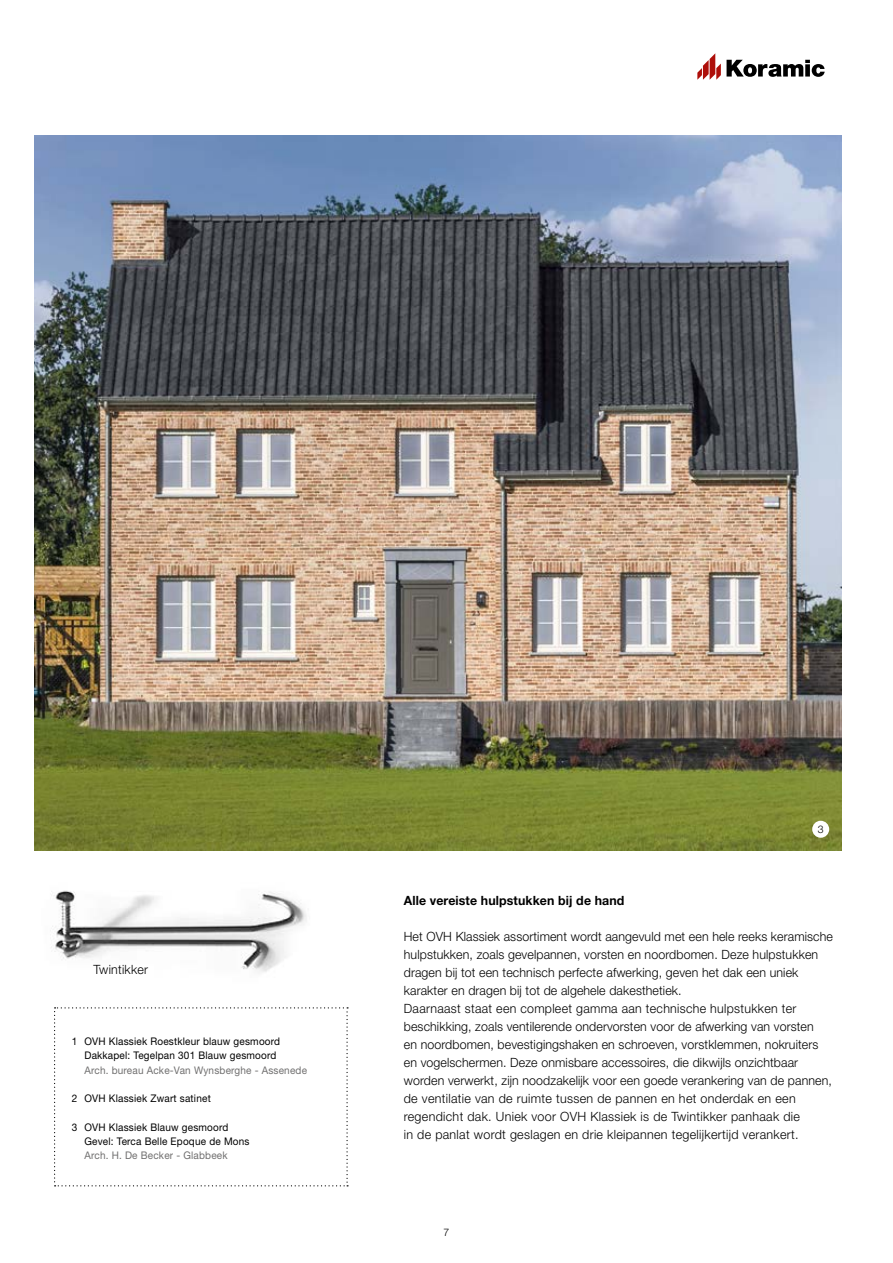
<style>
.page{position:relative;width:893px;height:1263px;background:#fff}
.page>*{position:absolute;margin:0;border:0;box-sizing:border-box;transform-origin:0 0}
.t1{font:300 12.75px/18px "Helvetica Neue LT Std";letter-spacing:.01em;color:#000}
.t2{font:700 12.75px "Helvetica Neue LT Std";letter-spacing:.01em;color:#000}
.t3{font:10.5px/14.2px "Helvetica Neue LT Std";letter-spacing:.02em;color:#000;scale:.95 1}
.t4{font:10.5px "Helvetica Neue LT Std";letter-spacing:.02em;color:#706f6f;scale:.95 1}
.t5{font:300 10.5px "Helvetica Neue LT Std";color:#000}
</style>
<div class="page">
<img style="left:34px;top:135px;width:808px;height:715px">
<svg style="left:54px;top:1007px;width:294px;height:179px"></svg>
<svg style="left:697px;top:53px;width:128px;height:27px"></svg>
<div style="left:812px;top:821px;width:17px;height:17px;background:#fff;border-radius:50%"></div>
<img style="left:50px;top:890px;width:257px;height:82px">
<p class="t1" style="left:94px;top:961px;width:56px">Twintikker</p>
<p class="t3" style="left:84px;top:1034px;width:207px;text-indent:-13px">1 OVH Klassiek Roestkleur blauw gesmoord<br>Dakkapel: Tegelpan 301 Blauw gesmoord</p>
<p class="t4" style="left:84px;top:1064px;width:236px">Arch. bureau Acke-Van Wynsberghe - Assenede</p>
<p class="t3" style="left:72px;top:1091px;width:148px">2 OVH Klassiek Zwart satinet</p>
<p class="t3" style="left:84px;top:1120px;width:175px;text-indent:-13px">3 OVH Klassiek Blauw gesmoord<br>Gevel: Terca Belle Epoque de Mons</p>
<p class="t4" style="left:84px;top:1149px;width:152px">Arch. H. De Becker - Glabbeek</p>
<p class="t5" style="left:818px;top:823px;width:7px">3</p>
<p class="t2" style="left:404px;top:892px;width:222px">Alle vereiste hulpstukken bij de hand</p>
<p class="t1" style="left:404px;top:927px;width:431px">Het OVH Klassiek assortiment wordt aangevuld met een hele reeks keramische hulpstukken, zoals gevelpannen, vorsten en noordbomen. Deze hulpstukken dragen bij tot een technisch perfecte afwerking, geven het dak een uniek karakter en dragen bij tot de algehele dakesthetiek.<br>Daarnaast staat een compleet gamma aan technische hulpstukken ter beschikking, zoals ventilerende ondervorsten voor de afwerking van vorsten<br>en noordbomen, bevestigingshaken en schroeven, vorstklemmen, nokruiters en vogelschermen. Deze onmisbare accessoires, die dikwijls onzichtbaar worden verwerkt, zijn noodzakelijk voor een goede verankering van de pannen, de ventilatie van de ruimte tussen de pannen en het onderdak en een regendicht dak. Uniek voor OVH Klassiek is de Twintikker panhaak die<br>in de panlat wordt geslagen en drie kleipannen tegelijkertijd verankert.</p>
<p class="t5" style="left:444px;top:1226px;width:7px">7</p>
</div>
